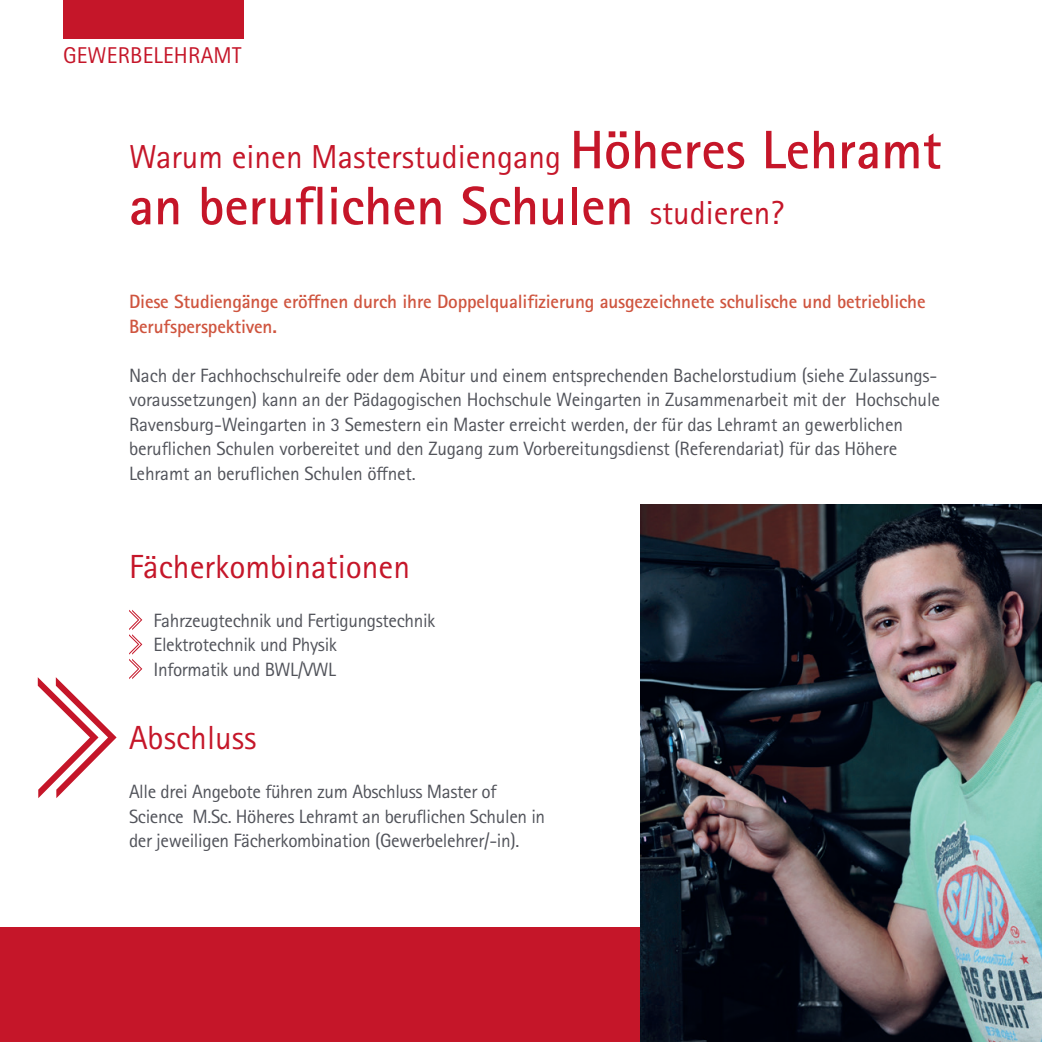
<style>
.page{position:relative;width:1042px;height:1042px;background:#fff}
.page>*{position:absolute;margin:0;border:0;box-sizing:border-box;transform-origin:0 0}
.t1{font:700 54.25px "Rotis Sans Serif Std";color:#c51629}
.t2{font:33.43px "Rotis Sans Serif Std";color:#c51629}
.t3{font:33.25px "Rotis Sans Serif Std";color:#c51629}
.t4{font:22.93px "Rotis Sans Serif Std";letter-spacing:.01em;color:#c51629}
.t5{font:19.25px/24.5px "Rotis Sans Serif Std";letter-spacing:-.01em;color:#51535a}
.t6{font:700 19.25px/24.5px "Rotis Sans Serif Std";letter-spacing:-.01em;color:#cf543e}
.s1{font-weight:700;font-size:54.25px}
.s2{font-weight:400;font-size:33.25px}
</style>
<div class="page">
<div style="left:63px;top:0;width:180px;height:39px;background:#c51629"></div>
<div style="left:0;top:928px;width:1042px;height:114px;background:#c51629"></div>
<svg style="left:38px;top:677px;width:79px;height:121px"></svg>
<svg style="left:129px;top:610px;width:13px;height:69px"></svg>
<img style="left:640px;top:504px;width:402px;height:538px">
<p class="t4" style="left:63px;top:41px;width:180px">GEWERBELEHRAMT</p>
<h2 class="t3" style="left:129px;top:137px;width:814px">Warum einen Masterstudiengang <span class="s1">Höheres Lehramt</span></h2>
<h2 class="t1" style="left:129px;top:172px;width:656px">an berufichen Schulen <span class="s2">studieren?</span></h2>
<h4 class="t6" style="left:129px;top:289px;width:798px">Diese Studiengänge eröfnen durch ihre Doppelqualifzierung ausgezeichnete schulische und betriebliche<br>Berufsperspektiven.</h4>
<p class="t5" style="left:129px;top:363px;width:812px">Nach der Fachhochschulreife oder dem Abitur und einem entsprechenden Bachelorstudium (siehe Zulassungs&shy;voraussetzungen) kann an der Pädagogischen Hochschule Weingarten in Zusammenarbeit mit der Hochschule Ravensburg-Weingarten in 3 Semestern ein Master erreicht werden, der für das Lehramt an gewerblichen berufichen Schulen vorbereitet und den Zugang zum Vorbereitungsdienst (Referendariat) für das Höhere Lehramt an berufichen Schulen öfnet.</p>
<h2 class="t2" style="left:129px;top:546px;width:283px">Fächerkombinationen</h2>
<p class="t5" style="left:153px;top:608px;width:283px">Fahrzeugtechnik und Fertigungstechnik</p>
<p class="t5" style="left:153px;top:632px;width:185px">Elektrotechnik und Physik</p>
<p class="t5" style="left:153px;top:657px;width:184px">Informatik und BWL/VWL</p>
<h2 class="t2" style="left:129px;top:718px;width:129px">Abschluss</h2>
<p class="t5" style="left:129px;top:779px;width:418px">Alle drei Angebote führen zum Abschluss Master of<br>Science M.Sc. Höheres Lehramt an berufichen Schulen in der jeweiligen Fächerkombination (Gewerbelehrer/-in).</p>
</div>
